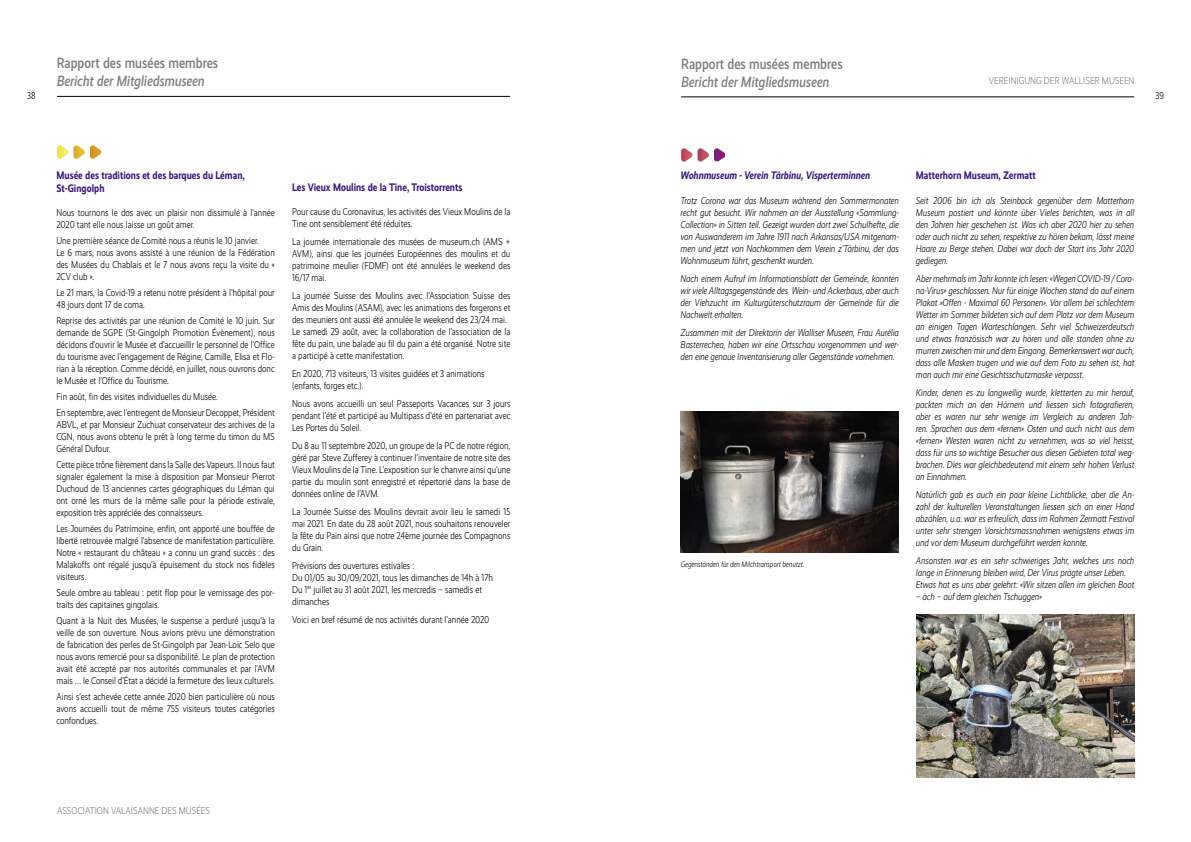
<style>
.page{position:relative;width:1191px;height:842px;background:#fff}
.page>*{position:absolute;margin:0;border:0;box-sizing:border-box;transform-origin:0 0}
.t1{font:italic 500 15px "Realist Narrow";color:#7e7e7d;scale:.9 1}
.t2{font:500 15px "Realist Narrow";color:#7e7e7d;scale:.9 1}
.t3{font:700 11px/13.2px "Realist Narrow";color:#381778;scale:.9 1}
.t4{font:italic 700 11px "Realist Narrow";color:#381778;scale:.9 1}
.t5{font:300 10px/12px "Realist Narrow";color:#000;text-align:justify;scale:.9 1}
.t6{font:italic 300 10px/12px "Realist Narrow";color:#000;text-align:justify;scale:.9 1}
.t7{font:300 10px "Realist Narrow";color:#7e7e7d;scale:.9 1}
.t8{font:italic 300 8px "Realist Narrow";color:#000;scale:.9 1}
</style>
<div class="page">
<hr style="left:57px;top:96px;width:453px;height:1px;background:#000">
<svg style="left:57px;top:145px;width:45px;height:14px"></svg>
<img style="left:916px;top:614px;width:218px;height:163px">
<img style="left:681px;top:411px;width:217px;height:142px">
<hr style="left:681px;top:97px;width:453px;height:1px;background:#000">
<svg style="left:681px;top:148px;width:44px;height:14px"></svg>
<p class="t5" style="left:27px;top:89px;width:11px">38</p>
<h1 class="t2" style="left:57px;top:55px;width:181px">Rapport des musées membres</h1>
<h1 class="t1" style="left:57px;top:73px;width:166px">Bericht der Mitgliedsmuseen</h1>
<p class="t3" style="left:56px;top:168px;width:211px">Musée des traditions et des barques du Léman,<br>St-Gingolph</p>
<p class="t5" style="left:56px;top:206px;width:244px">Nous tournons le dos avec un plaisir non dissimulé à l’année<br>2020 tant elle nous laisse un goût amer.</p>
<p class="t5" style="left:56px;top:234px;width:244px;text-align:left">Une première séance de Comité nous a réunis le 10 janvier.<br>Le 6 mars, nous avons assisté à une réunion de la Fédération des Musées du Chablais et le 7 nous avons reçu la visite du « 2CV club ».</p>
<p class="t5" style="left:56px;top:286px;width:244px">Le 21 mars, la Covid-19 a retenu notre président à l’hôpital pour<br>48 jours dont 17 de coma.</p>
<p class="t5" style="left:56px;top:314px;width:244px">Reprise des activités par une réunion de Comité le 10 juin. Sur demande de SGPE (St-Gingolph Promotion Évènement), nous décidons d’ouvrir le Musée et d’accueillir le personnel de l’Office du tourisme avec l’engagement de Régine, Camille, Elisa et Flo&shy;rian à la réception. Comme décidé, en juillet, nous ouvrons donc le Musée et l’Office du Tourisme.</p>
<p class="t5" style="left:56px;top:388px;width:244px;line-height:16px">Fin août, fin des visites individuelles du Musée.<br>En septembre, avec l’entregent de Monsieur Decoppet, Président</p>
<p class="t5" style="left:56px;top:418px;width:244px">ABVL, et par Monsieur Zuchuat conservateur des archives de la CGN, nous avons obtenu le prêt à long terme du timon du MS Général Dufour.</p>
<p class="t5" style="left:56px;top:458px;width:244px">Cette pièce trône fièrement dans la Salle des Vapeurs. Il nous faut signaler également la mise à disposition par Monsieur Pierrot Duchoud de 13 anciennes cartes géographiques du Léman qui ont orné les murs de la même salle pour la période estivale, exposition très appréciée des connaisseurs.</p>
<p class="t5" style="left:56px;top:522px;width:244px">Les Journées du Patrimoine, enfin, ont apporté une bouffée de liberté retrouvée malgré l’absence de manifestation particulière.<br>Notre « restaurant du château » a connu un grand succès : des Malakoffs ont régalé jusqu’à épuisement du stock nos fidèles visiteurs.</p>
<p class="t5" style="left:56px;top:586px;width:244px">Seule ombre au tableau : petit flop pour le vernissage des por&shy;traits des capitaines gingolais.</p>
<p class="t5" style="left:56px;top:614px;width:244px">Quant à la Nuit des Musées, le suspense a perduré jusqu’à la veille de son ouverture. Nous avions prévu une démonstration de fabrication des perles de St-Gingolph par Jean-Loïc Selo que nous avons remercié pour sa disponibilité. Le plan de protection avait été accepté par nos autorités communales et par l’AVM mais … le Conseil d’État a décidé la fermeture des lieux culturels.</p>
<p class="t5" style="left:56px;top:690px;width:244px">Ainsi s’est achevée cette année 2020 bien particulière où nous avons accueilli tout de même 755 visiteurs toutes catégories confondues.</p>
<p class="t3" style="left:292px;top:180px;width:191px">Les Vieux Moulins de la Tine, Troistorrents</p>
<p class="t5" style="left:292px;top:205px;width:244px">Pour cause du Coronavirus, les activités des Vieux Moulins de la<br>Tine ont sensiblement été réduites.</p>
<p class="t5" style="left:292px;top:235px;width:244px">La journée internationale des musées de museum.ch (AMS + AVM), ainsi que les journées Européennes des moulins et du patrimoine meulier (FDMF) ont été annulées le weekend des 16/17 mai.</p>
<p class="t5" style="left:292px;top:289px;width:244px;text-align:left">La journée Suisse des Moulins avec l’Association Suisse des Amis des Moulins (ASAM), avec les animations des forgerons et des meuniers ont aussi été annulée le weekend des 23/24 mai.<br>Le samedi 29 août, avec la collaboration de l’association de la fête du pain, une balade au fil du pain a été organisé. Notre site a participé à cette manifestation.</p>
<p class="t5" style="left:292px;top:367px;width:215px">En 2020, 713 visiteurs, 13 visites guidées et 3 animations (enfants, forges etc.).</p>
<p class="t5" style="left:292px;top:397px;width:244px">Nous avons accueilli un seul Passeports Vacances sur 3 jours pendant l’été et participé au Multipass d’été en partenariat avec Les Portes du Soleil.</p>
<p class="t5" style="left:292px;top:439px;width:244px">Du 8 au 11 septembre 2020, un groupe de la PC de notre région, géré par Steve Zufferey à continuer l’inventaire de notre site des Vieux Moulins de la Tine. L’exposition sur le chanvre ainsi qu’une partie du moulin sont enregistré et répertorié dans la base de données online de l’AVM.</p>
<p class="t5" style="left:292px;top:505px;width:244px">La Journée Suisse des Moulins devrait avoir lieu le samedi 15 mai 2021. En date du 28 août 2021, nous souhaitons renouveler la fête du Pain ainsi que notre 24ème journée des Compagnons du Grain.</p>
<p class="t5" style="left:292px;top:559px;width:225px;text-align:left">Prévisions des ouvertures estivales :<br>Du 01/05 au 30/09/2021, tous les dimanches de 14h à 17h Du 1<sup>er</sup> juillet au 31 août 2021, les mercredis – samedis et dimanches</p>
<p class="t5" style="left:292px;top:613px;width:221px">Voici en bref résumé de nos activités durant l’année 2020</p>
<p class="t7" style="left:57px;top:805px;width:171px">ASSOCIATION VALAISANNE DES MUSÉES</p>
<h1 class="t2" style="left:681px;top:55px;width:181px">Rapport des musées membres</h1>
<h1 class="t1" style="left:681px;top:73px;width:166px">Bericht der Mitgliedsmuseen</h1>
<p class="t7" style="left:988px;top:75px;width:163px">VEREINIGUNG DER WALLISER MUSEEN</p>
<p class="t5" style="left:1155px;top:90px;width:11px">39</p>
<p class="t4" style="left:680px;top:169px;width:212px">Wohnmuseum - Verein Tärbinu, Visperterminnen</p>
<p class="t6" style="left:680px;top:195px;width:244px">Trotz Corona war das Museum während den Sommermonaten recht gut besucht. Wir nahmen an der Ausstellung «Sammlung-Collection» in Sitten teil. Gezeigt wurden dort zwei Schulhefte, die von Auswanderern im Jahre 1911 nach Arkansas/USA mitgenom&shy;men und jetzt von Nachkommen dem Verein z’Tärbinu, der das Wohnmuseum führt, geschenkt wurden.</p>
<p class="t6" style="left:680px;top:273px;width:244px">Nach einem Aufruf im Informationsblatt der Gemeinde, konnten wir viele Alltagsgegenstände des Wein- und Ackerbaus, aber auch der Viehzucht im Kulturgüterschutzraum der Gemeinde für die Nachwelt erhalten.</p>
<p class="t6" style="left:680px;top:327px;width:244px">Zusammen mit der Direktorin der Walliser Museen, Frau Aurélia Basterrechea, haben wir eine Ortsschau vorgenommen und wer&shy;den eine genaue Inventarisierung aller Gegenstände vornehmen.</p>
<p class="t8" style="left:680px;top:560px;width:139px">Gegenständen für den Milchtransport benutzt.</p>
<p class="t3" style="left:916px;top:169px;width:135px">Matterhorn Museum, Zermatt</p>
<p class="t6" style="left:916px;top:195px;width:244px">Seit 2006 bin ich als Steinbock gegenüber dem Matterhorn Museum postiert und könnte über Vieles berichten, was in all den Jahren hier geschehen ist. Was ich aber 2020 hier zu sehen oder auch nicht zu sehen, respektive zu hören bekam, lässt meine Haare zu Berge stehen. Dabei war doch der Start ins Jahr 2020 gediegen.</p>
<p class="t6" style="left:916px;top:273px;width:244px">Aber mehrmals im Jahr konnte ich lesen: «Wegen COVID-19 / Coro&shy;na-Virus» geschlossen. Nur für einige Wochen stand da auf einem Plakat »Offen - Maximal 60 Personen». Vor allem bei schlechtem Wetter im Sommer bildeten sich auf dem Platz vor dem Museum an einigen Tagen Warteschlangen. Sehr viel Schweizerdeutsch und etwas französisch war zu hören und alle standen ohne zu murren zwischen mir und dem Eingang. Bemerkenswert war auch, dass alle Masken trugen und wie auf dem Foto zu sehen ist, hat man auch mir eine Gesichtsschutzmaske verpasst.</p>
<p class="t6" style="left:916px;top:387px;width:244px">Kinder, denen es zu langweilig wurde, kletterten zu mir herauf, packten mich an den Hörnern und liessen sich fotografieren, aber es waren nur sehr wenige im Vergleich zu anderen Jah&shy;ren. Sprachen aus dem «fernen» Osten und auch nicht aus dem «fernen» Westen waren nicht zu vernehmen, was so viel heisst, dass für uns so wichtige Besucher aus diesen Gebieten total weg&shy;brachen. Dies war gleichbedeutend mit einem sehr hohen Verlust an Einnahmen.</p>
<p class="t6" style="left:916px;top:489px;width:244px">Natürlich gab es auch ein paar kleine Lichtblicke, aber die An&shy;zahl der kulturellen Veranstaltungen liessen sich an einer Hand abzählen, u.a. war es erfreulich, dass im Rahmen Zermatt Festival unter sehr strengen Vorsichtsmassnahmen wenigstens etwas im und vor dem Museum durchgeführt werden konnte.</p>
<p class="t6" style="left:916px;top:555px;width:244px;text-align:left">Ansonsten war es ein sehr schwieriges Jahr, welches uns noch lange in Erinnerung bleiben wird, Der Virus prägte unser Leben.<br>Etwas hat es uns aber gelehrt: «Wir sitzen allen im gleichen Boot</p>
<p class="t6" style="left:916px;top:591px;width:142px">– äch – auf dem gleichen Tschuggen»</p>
</div>
